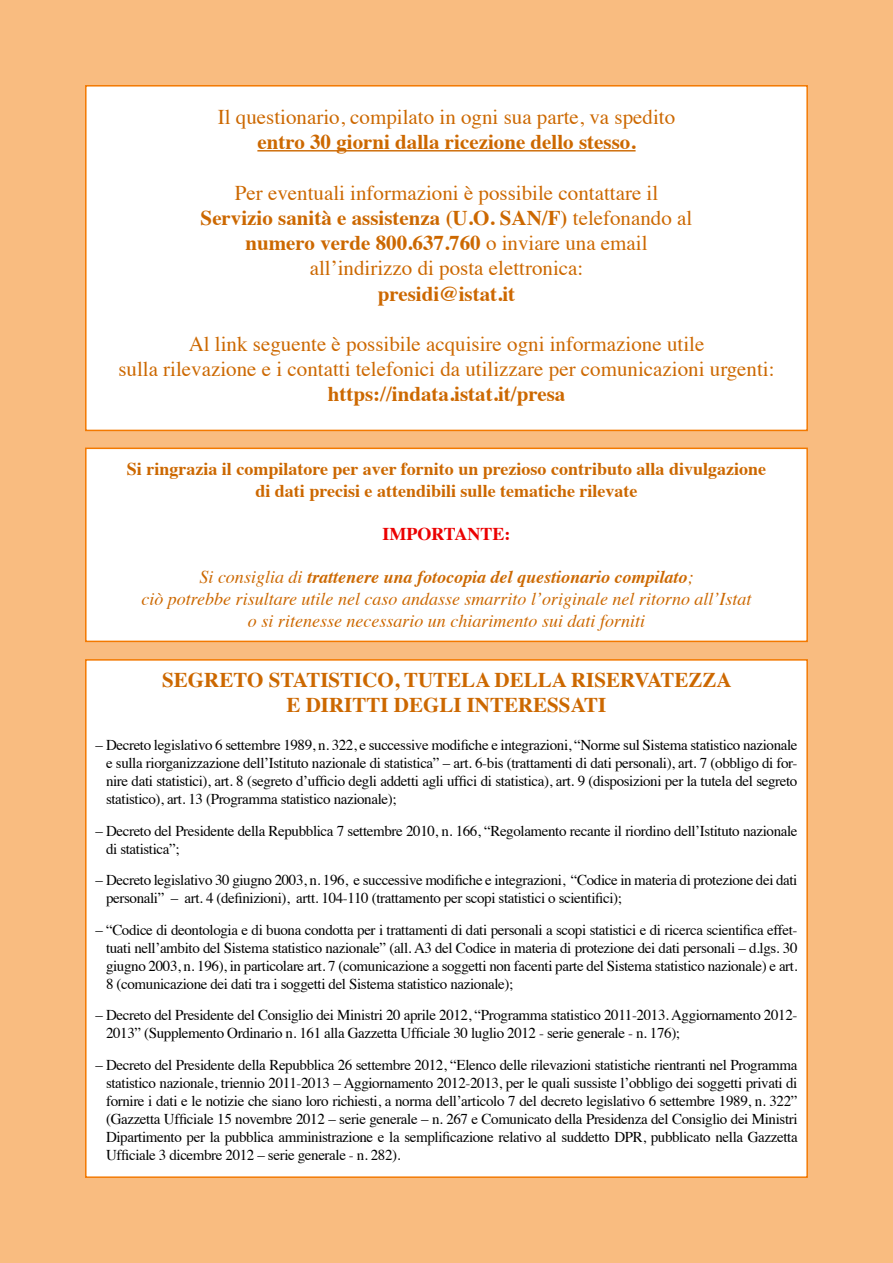
<style>
.page{position:relative;width:893px;height:1263px;background:#f9bc80}
.page>*{position:absolute;margin:0;border:0;box-sizing:border-box;transform-origin:0 0}
.t1{font:21px/25.2px "Times";color:#cc6800;text-align:center}
.t2{font:700 21px/25.2px "Times";color:#cc6800;text-align:center}
.t3{font:italic 18px/21.6px "Times";color:#cc6800;text-align:center}
.t4{font:700 18px/21.6px "Times";color:#cc6800;text-align:center}
.t5{font:700 18px "Times";color:#eb0000}
.t6{font:15px/18px "Times";letter-spacing:-.025em;color:#000;text-align:justify}
.s1{font-weight:700}
</style>
<div class="page">
<div style="left:86px;top:86px;width:721px;height:344px;background:#fff"></div>
<hr style="left:257px;top:150px;width:379px;height:1px;background:#cc6800">
<div style="left:85px;top:85px;width:723px;height:346px;border:2px solid #f37900"></div>
<div style="left:86px;top:660px;width:721px;height:517px;background:#fff"></div>
<div style="left:86px;top:448px;width:721px;height:193px;background:#fff"></div>
<div style="left:85px;top:448px;width:723px;height:194px;border:2px solid #f37900"></div>
<h1 class="t1" style="left:218px;top:103px;width:459px">Il questionario, compilato in ogni sua parte, va spedito</h1>
<h1 class="t2" style="left:257px;top:127px;width:380px">entro 30 giorni dalla ricezione dello stesso.</h1>
<h1 class="t1" style="left:201px;top:178px;width:493px">Per eventuali informazioni è possibile contattare il <span class="s1">Servizio sanità e assistenza (U.O. SAN/F)</span> telefonando al <span class="s1">numero verde 800.637.760</span> o inviare una email all’indirizzo di posta elettronica:</h1>
<h1 class="t2" style="left:378px;top:279px;width:139px">presidi@istat.it</h1>
<h1 class="t1" style="left:118px;top:330px;width:658px">Al link seguente è possibile acquisire ogni informazione utile<br>sulla rilevazione e i contatti telefonici da utilizzare per comunicazioni urgenti:</h1>
<h1 class="t2" style="left:328px;top:379px;width:239px">https://indata.istat.it/presa</h1>
<p class="t4" style="left:127px;top:456px;width:641px">Si ringrazia il compilatore per aver fornito un prezioso contributo alla divulgazione di dati precisi e attendibili sulle tematiche rilevate</p>
<p class="t5" style="left:382px;top:517px;width:130px">IMPORTANTE:</p>
<p class="t3" style="left:141px;top:565px;width:612px">Si consiglia di <span class="s1">trattenere una fotocopia del questionario compilato</span>;<br>ciò potrebbe risultare utile nel caso andasse smarrito l’originale nel ritorno all’Istat o si ritenesse necessario un chiarimento sui dati forniti</p>
<h1 class="t2" style="left:162px;top:665px;width:571px">SEGRETO STATISTICO, TUTELA DELLA RISERVATEZZA<br>E DIRITTI DEGLI INTERESSATI</h1>
<p class="t6" style="left:106px;top:735px;width:693px;text-indent:-10px">– Decreto legislativo 6 settembre 1989, n. 322, e successive modifiche e integrazioni, “Norme sul Sistema statistico nazionale e sulla riorganizzazione dell’Istituto nazionale di statistica” – art. 6-bis (trattamenti di dati personali), art. 7 (obbligo di for&shy;nire dati statistici), art. 8 (segreto d’ufficio degli addetti agli uffici di statistica), art. 9 (disposizioni per la tutela del segreto statistico), art. 13 (Programma statistico nazionale);</p>
<p class="t6" style="left:106px;top:820px;width:693px;text-indent:-10px">– Decreto del Presidente della Repubblica 7 settembre 2010, n. 166, “Regolamento recante il riordino dell’Istituto nazionale di statistica”;</p>
<p class="t6" style="left:106px;top:870px;width:693px;text-indent:-10px">– Decreto legislativo 30 giugno 2003, n. 196, e successive modifiche e integrazioni, “Codice in materia di protezione dei dati personali” – art. 4 (definizioni), artt. 104-110 (trattamento per scopi statistici o scientifici);</p>
<p class="t6" style="left:106px;top:919px;width:693px;text-indent:-10px">– “Codice di deontologia e di buona condotta per i trattamenti di dati personali a scopi statistici e di ricerca scientifica effet&shy;tuati nell’ambito del Sistema statistico nazionale” (all. A3 del Codice in materia di protezione dei dati personali – d.lgs. 30 giugno 2003, n. 196), in particolare art. 7 (comunicazione a soggetti non facenti parte del Sistema statistico nazionale) e art.<br>8 (comunicazione dei dati tra i soggetti del Sistema statistico nazionale);</p>
<p class="t6" style="left:106px;top:1005px;width:693px;text-indent:-10px">– Decreto del Presidente del Consiglio dei Ministri 20 aprile 2012, “Programma statistico 2011-2013. Aggiornamento 2012-<br>2013” (Supplemento Ordinario n. 161 alla Gazzetta Ufficiale 30 luglio 2012 - serie generale - n. 176);</p>
<p class="t6" style="left:106px;top:1054px;width:693px;text-indent:-10px">– Decreto del Presidente della Repubblica 26 settembre 2012, “Elenco delle rilevazioni statistiche rientranti nel Programma statistico nazionale, triennio 2011-2013 – Aggiornamento 2012-2013, per le quali sussiste l’obbligo dei soggetti privati di fornire i dati e le notizie che siano loro richiesti, a norma dell’articolo 7 del decreto legislativo 6 settembre 1989, n. 322” (Gazzetta Ufficiale 15 novembre 2012 – serie generale – n. 267 e Comunicato della Presidenza del Consiglio dei Ministri Dipartimento per la pubblica amministrazione e la semplificazione relativo al suddetto DPR, pubblicato nella Gazzetta Ufficiale 3 dicembre 2012 – serie generale - n. 282).</p>
</div>
